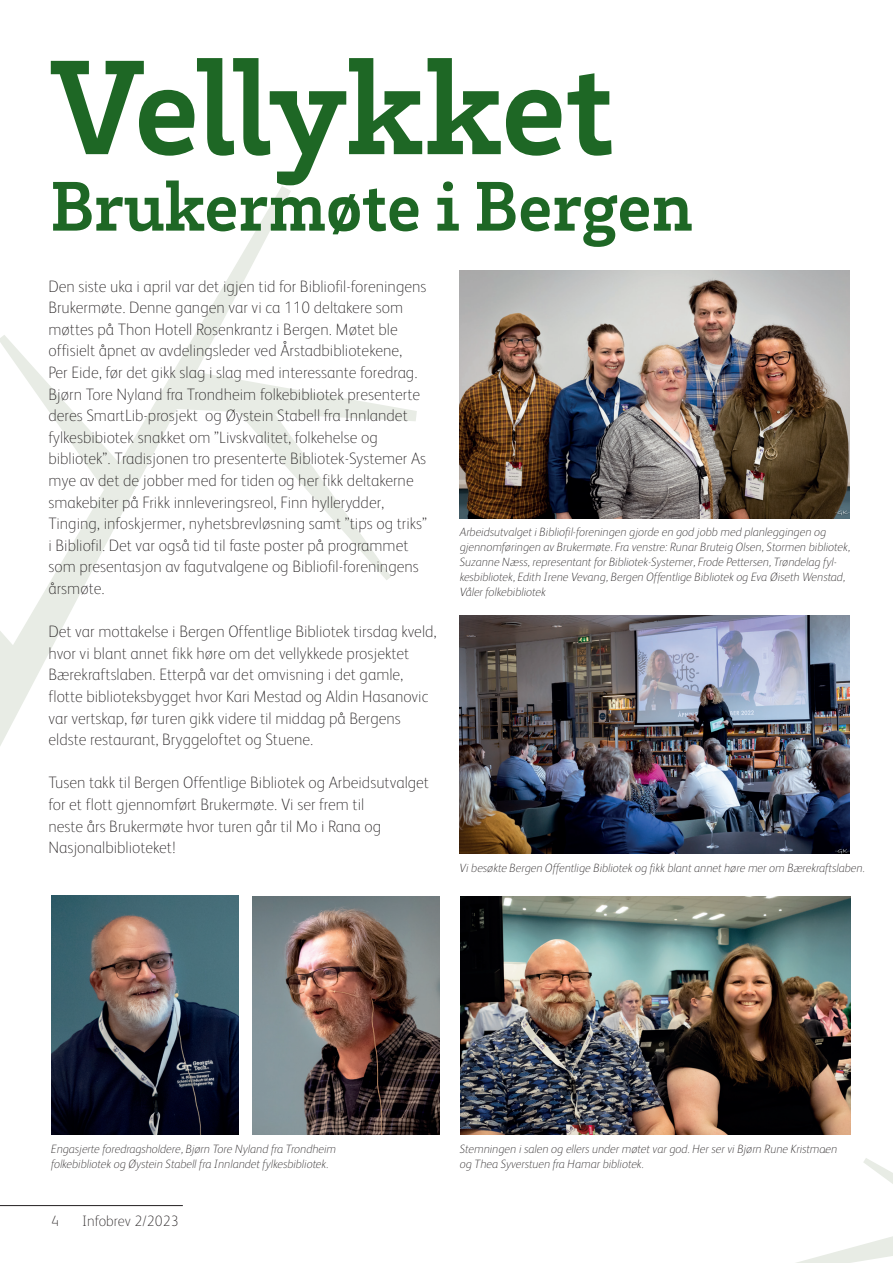
<style>
.page{position:relative;width:893px;height:1263px;background:#fff}
.page>*{position:absolute;margin:0;border:0;box-sizing:border-box;transform-origin:0 0}
.t1{font:700 138px "Brix Slab";letter-spacing:-.005em;color:#1e6725}
.t2{font:700 72px "Brix Slab";color:#1e6725}
.t3{font:100 16.5px/21.6px "FS Albert";color:#231f20}
.t4{font:100 15px "FS Albert";color:#231f20}
.t5{font:italic 100 12px/15px "FS Albert";color:#231f20}
</style>
<div class="page">
<svg style="left:0;top:186px;width:291px;height:780px"></svg>
<svg style="left:174px;top:369px;width:243px;height:211px"></svg>
<svg style="left:0;top:256px;width:132px;height:460px"></svg>
<svg style="left:796px;top:1236px;width:97px;height:27px"></svg>
<svg style="left:863px;top:1158px;width:30px;height:26px"></svg>
<hr style="left:0;top:1205px;width:183px;height:1px;background:#231f20">
<img style="left:460px;top:270px;width:390px;height:249px">
<img style="left:460px;top:616px;width:390px;height:237px">
<img style="left:461px;top:896px;width:389px;height:238px">
<img style="left:252px;top:897px;width:187px;height:237px">
<img style="left:52px;top:896px;width:187px;height:238px">
<h1 class="t1" style="left:50px;top:17px;width:565px">Vellykket</h1>
<h2 class="t2" style="left:50px;top:159px;width:644px">Brukermøte i Bergen</h2>
<p class="t3" style="left:48px;top:275px;width:380px">Den siste uka i april var det igjen tid for Bibliofil-foreningens Brukermøte. Denne gangen var vi ca 110 deltakere som møttes på Thon Hotell Rosenkrantz i Bergen. Møtet ble offisielt åpnet av avdelingsleder ved Årstadbibliotekene,<br>Per Eide, før det gikk slag i slag med interessante foredrag.<br>Bjørn Tore Nyland fra Trondheim folkebibliotek presenterte deres SmartLib-prosjekt og Øystein Stabell fra Innlandet fylkesbibiotek snakket om ”Livskvalitet, folkehelse og bibliotek”. Tradisjonen tro presenterte Bibliotek-Systemer As mye av det de jobber med for tiden og her fikk deltakerne smakebiter på Frikk innleveringsreol, Finn hyllerydder, Tinging, infoskjermer, nyhetsbrevløsning samt ”tips og triks” i Bibliofil. Det var også tid til faste poster på programmet som presentasjon av fagutvalgene og Bibliofil-foreningens årsmøte.</p>
<p class="t3" style="left:48px;top:621px;width:390px">Det var mottakelse i Bergen Offentlige Bibliotek tirsdag kveld, hvor vi blant annet fikk høre om det vellykkede prosjektet Bærekraftslaben. Etterpå var det omvisning i det gamle, flotte biblioteksbygget hvor Kari Mestad og Aldin Hasanovic var vertskap, før turen gikk videre til middag på Bergens eldste restaurant, Bryggeloftet og Stuene.</p>
<p class="t3" style="left:48px;top:772px;width:382px">Tusen takk til Bergen Offentlige Bibliotek og Arbeidsutvalget for et flott gjennomført Brukermøte. Vi ser frem til<br>neste års Brukermøte hvor turen går til Mo i Rana og Nasjonalbiblioteket!</p>
<p class="t5" style="left:460px;top:525px;width:392px">Arbeidsutvalget i Bibliofil-foreningen gjorde en god jobb med planleggingen og gjennomføringen av Brukermøte. Fra venstre: Runar Bruteig Olsen, Stormen bibliotek, Suzanne Næss, representant for Bibliotek-Systemer, Frode Pettersen, Trøndelag fyl&shy;kesbibliotek, Edith Irene Vevang, Bergen Offentlige Bibliotek og Eva Øiseth Wenstad, Våler folkebibliotek</p>
<p class="t5" style="left:51px;top:1141px;width:287px">Engasjerte foredragsholdere, Bjørn Tore Nyland fra Trondheim folkebibliotek og Øystein Stabell fra Innlandet fylkesbibliotek.</p>
<p class="t4" style="left:51px;top:1212px;width:9px">4</p>
<p class="t4" style="left:82px;top:1212px;width:98px">Infobrev 2/2023</p>
<p class="t5" style="left:459px;top:860px;width:407px">Vi besøkte Bergen Offentlige Bibliotek og fikk blant annet høre mer om Bærekraftslaben.</p>
<p class="t5" style="left:460px;top:1141px;width:379px">Stemningen i salen og ellers under møtet var god. Her ser vi Bjørn Rune Kristmoen og Thea Syverstuen fra Hamar bibliotek.</p>
<p class="t4" style="left:823px;top:1143px;width:5px">-</p>
</div>
